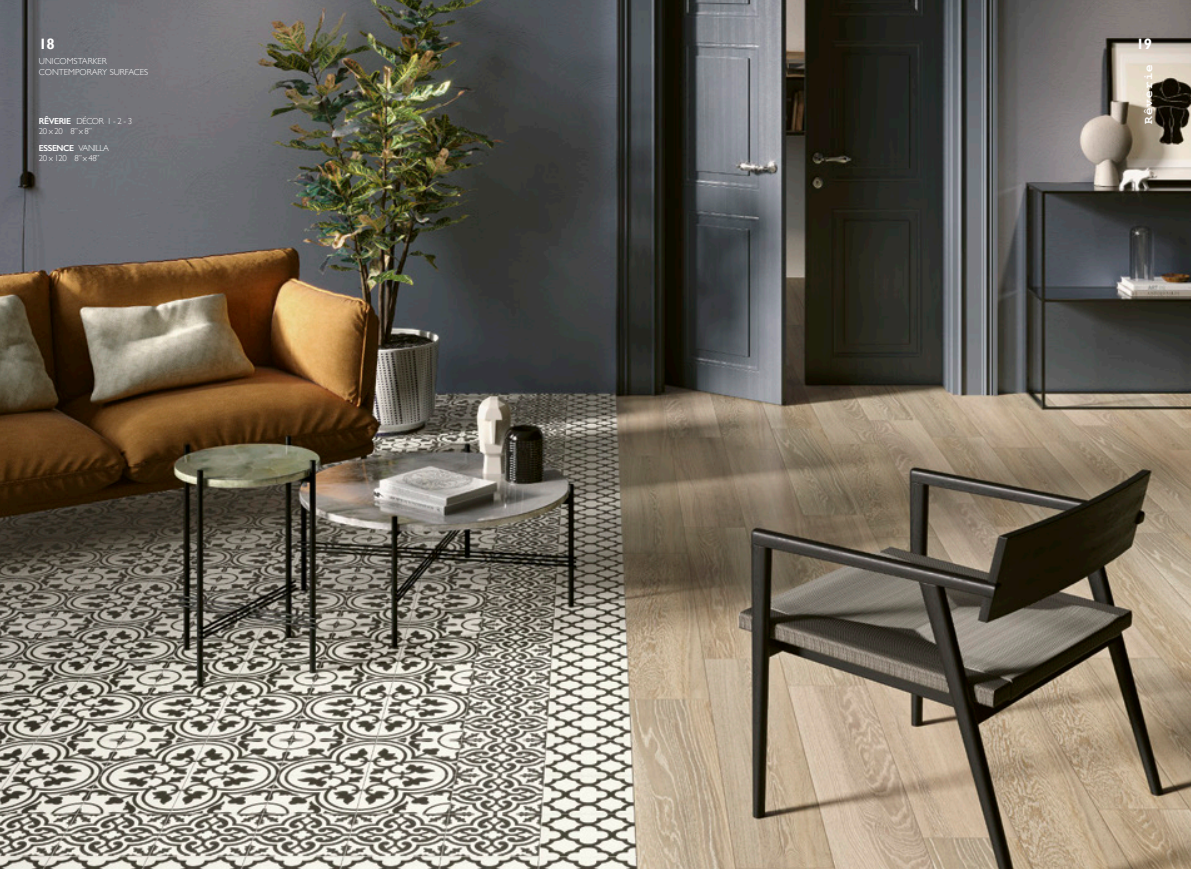
<style>
.page{position:relative;width:1191px;height:869px;background:#fff}
.page>*{position:absolute;margin:0;border:0;box-sizing:border-box;transform-origin:0 0}
.t1{font:700 15px "Gill Sans";color:#fff}
.t2{font:700 12.5px "Courier New";letter-spacing:.1em;color:#fff}
.t3{font:300 8.75px/10px "Gill Sans";color:#fff}
.t4{font:300 8.75px/10px "Gill Sans";letter-spacing:-.05em;color:#fff}
.s1{font-weight:600}
</style>
<div class="page">
<img style="left:0;top:0;width:1191px;height:868px">
<h1 class="t1" style="left:39px;top:35px;width:17px">18</h1>
<h1 class="t1" style="left:1136px;top:35px;width:17px">19</h1>
<p class="t3" style="left:39px;top:56px;width:111px;line-height:10.5px">UNICOMSTARKER<br>CONTEMPORARY SURFACES</p>
<h2 class="t2" style="left:1140px;top:124px;width:61px;rotate:-90deg">Rêverie</h2>
<p class="t4" style="left:39px;top:115px;width:95px"><span class="s1">RÊVERIE</span> DÉCOR 1 - 2 - 3<br>20 x 20 8” x 8”</p>
<p class="t3" style="left:39px;top:143px;width:71px"><span class="s1">ESSENCE</span> VANILLA<br>20 x 120 8” x 48”</p>
</div>
